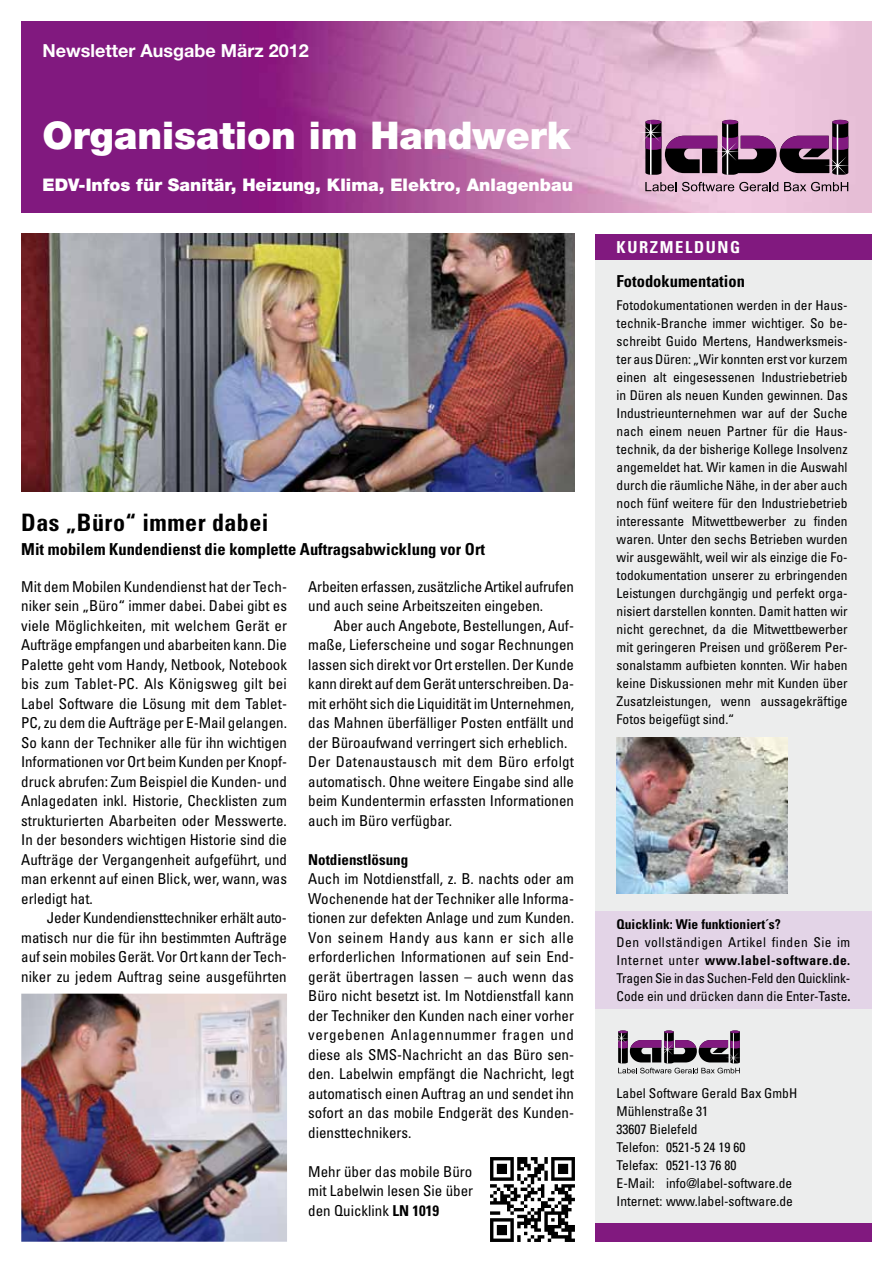
<style>
.page{position:relative;width:893px;height:1263px;background:#fff}
.page>*{position:absolute;margin:0;border:0;box-sizing:border-box;transform-origin:0 0}
.t1{font:900 38.25px "Helvetica Neue LT";color:#fff}
.t2{font:700 condensed 24px "Univers";letter-spacing:.02em;color:#000}
.t3{font:700 18px "Helvetica Neue LT";color:#fff}
.t4{font:900 17.4px "Helvetica Neue LT";color:#fff}
.t5{font:700 condensed 16.5px "Univers";color:#000}
.t6{font:700 condensed 16.5px "Univers";letter-spacing:.1em;color:#fff}
.t7{font:condensed 15px/19.5px "Univers";color:#000;text-align:justify}
.t8{font:700 condensed 15px "Univers";color:#000}
.t9{font:condensed 13.5px/18px "Univers";color:#000;text-align:justify}
.t10{font:700 condensed 13.5px "Univers";color:#000}
.s1{font-weight:700}
</style>
<div class="page">
<div style="left:21px;top:21px;width:851px;height:192px;background:#81197f"></div>
<img style="left:268px;top:21px;width:604px;height:192px">
<div style="left:595px;top:234px;width:277px;height:1008px;background:#eceded"></div>
<div style="left:595px;top:234px;width:277px;height:25px;background:#81197f"></div>
<svg style="left:638px;top:120px;width:212px;height:71px;background:#906d88"></svg>
<img style="left:21px;top:234px;width:553px;height:257px">
<div style="left:595px;top:911px;width:277px;height:98px;background:#e3d4e7"></div>
<img style="left:617px;top:738px;width:171px;height:156px">
<div style="left:595px;top:1223px;width:277px;height:19px;background:#81197f"></div>
<svg style="left:618px;top:1030px;width:122px;height:43px"></svg>
<img style="left:21px;top:994px;width:266px;height:248px">
<img style="left:490px;top:1157px;width:85px;height:85px">
<p class="t3" style="left:43px;top:39px;width:268px">Newsletter Ausgabe März 2012</p>
<h1 class="t1" style="left:43px;top:112px;width:529px">Organisation im Handwerk</h1>
<p class="t4" style="left:43px;top:174px;width:532px">EDV-Infos für Sanitär, Heizung, Klima, Elektro, Anlagenbau</p>
<h2 class="t2" style="left:21px;top:508px;width:249px">Das „Büro“ immer dabei</h2>
<p class="t5" style="left:21px;top:539px;width:465px">Mit mobilem Kundendienst die komplette Auftragsabwicklung vor Ort</p>
<p class="t7" style="left:21px;top:576px;width:267px">Mit dem Mobilen Kundendienst hat der Tech&shy;niker sein „Büro“ immer dabei. Dabei gibt es viele Möglichkeiten, mit welchem Gerät er Aufträge empfangen und abarbeiten kann. Die Palette geht vom Handy, Netbook, Notebook bis zum Tablet-PC. Als Königsweg gilt bei Label Software die Lösung mit dem Tablet-PC, zu dem die Aufträge per E-Mail gelangen.<br>So kann der Techniker alle für ihn wichtigen Informationen vor Ort beim Kunden per Knopf&shy;druck abrufen: Zum Beispiel die Kunden- und Anlagedaten inkl. Historie, Checklisten zum strukturierten Abarbeiten oder Messwerte.<br>In der besonders wichtigen Historie sind die Aufträge der Vergangenheit aufgeführt, und man erkennt auf einen Blick, wer, wann, was erledigt hat.</p>
<p class="t7" style="left:21px;top:908px;width:267px;text-indent:26px">Jeder Kundendiensttechniker erhält auto&shy;matisch nur die für ihn bestimmten Aufträge auf sein mobiles Gerät. Vor Ort kann der Tech&shy;niker zu jedem Auftrag seine ausgeführten</p>
<p class="t7" style="left:308px;top:576px;width:267px">Arbeiten erfassen, zusätzliche Artikel aufrufen und auch seine Arbeitszeiten eingeben.</p>
<p class="t7" style="left:308px;top:615px;width:267px;text-align:left;text-indent:26px">Aber auch Angebote, Bestellungen, Auf&shy;maße, Lieferscheine und sogar Rechnungen lassen sich direkt vor Ort erstellen. Der Kunde kann direkt auf dem Gerät unterschreiben. Da&shy;mit erhöht sich die Liquidität im Unternehmen, das Mahnen überfälliger Posten entfällt und der Büroaufwand verringert sich erheblich.<br>Der Datenaustausch mit dem Büro erfolgt automatisch. Ohne weitere Eingabe sind alle beim Kundentermin erfassten Informationen auch im Büro verfügbar.</p>
<p class="t8" style="left:308px;top:850px;width:102px">Notdienstlösung</p>
<p class="t7" style="left:308px;top:869px;width:267px">Auch im Notdienstfall, z. B. nachts oder am Wochenende hat der Techniker alle Informa&shy;tionen zur defekten Anlage und zum Kunden.<br>Von seinem Handy aus kann er sich alle erforderlichen Informationen auf sein End&shy;gerät übertragen lassen – auch wenn das Büro nicht besetzt ist. Im Notdienstfall kann der Techniker den Kunden nach einer vorher vergebenen Anlagennummer fragen und diese als SMS-Nachricht an das Büro sen&shy;den. Labelwin empfängt die Nachricht, legt automatisch einen Auftrag an und sendet ihn sofort an das mobile Endgerät des Kunden&shy;diensttechnikers.</p>
<p class="t7" style="left:308px;top:1161px;width:166px">Mehr über das mobile Büro mit Labelwin lesen Sie über den Quicklink <span class="s1">LN 1019</span></p>
<p class="t6" style="left:617px;top:237px;width:125px">Kurzmeldung</p>
<p class="t5" style="left:617px;top:271px;width:130px">Fotodokumentation</p>
<p class="t9" style="left:617px;top:296px;width:233px">Fotodokumentationen werden in der Haus&shy;technik-Branche immer wichtiger. So be&shy;schreibt Guido Mertens, Handwerksmeis&shy;ter aus Düren: „Wir konnten erst vor kurzem einen alt eingesessenen Industriebetrieb in Düren als neuen Kunden gewinnen. Das Industrieunternehmen war auf der Suche nach einem neuen Partner für die Haus&shy;technik, da der bisherige Kollege Insolvenz angemeldet hat. Wir kamen in die Auswahl durch die räumliche Nähe, in der aber auch noch fünf weitere für den Industriebetrieb interessante Mitwettbewerber zu finden waren. Unter den sechs Betrieben wurden wir ausgewählt, weil wir als einzige die Fo&shy;todokumentation unserer zu erbringenden Leistungen durchgängig und perfekt orga&shy;nisiert darstellen konnten. Damit hatten wir nicht gerechnet, da die Mitwettbewerber mit geringeren Preisen und größerem Per&shy;sonalstamm aufbieten konnten. Wir haben keine Diskussionen mehr mit Kunden über Zusatzleistungen, wenn aussagekräftige Fotos beigefügt sind.“</p>
<p class="t10" style="left:617px;top:916px;width:166px">Quicklink: Wie funktioniert´s?</p>
<p class="t9" style="left:617px;top:933px;width:235px">Den vollständigen Artikel finden Sie im Internet unter <span class="s1">www.label-software.de.<br></span>Tragen Sie in das Suchen-Feld den Quicklink-Code ein und drücken dann die Enter-Taste<span class="s1">.</span></p>
<p class="t9" style="left:617px;top:1083px;width:182px;text-align:left">Label Software Gerald Bax GmbH<br>Mühlenstraße 31<br>33607 Bielefeld<br>Telefon: 0521-5 24 19 60<br>Telefax: 0521-13 76 80<br>E-Mail: info@label-software.de<br>Internet: www.label-software.de</p>
</div>
